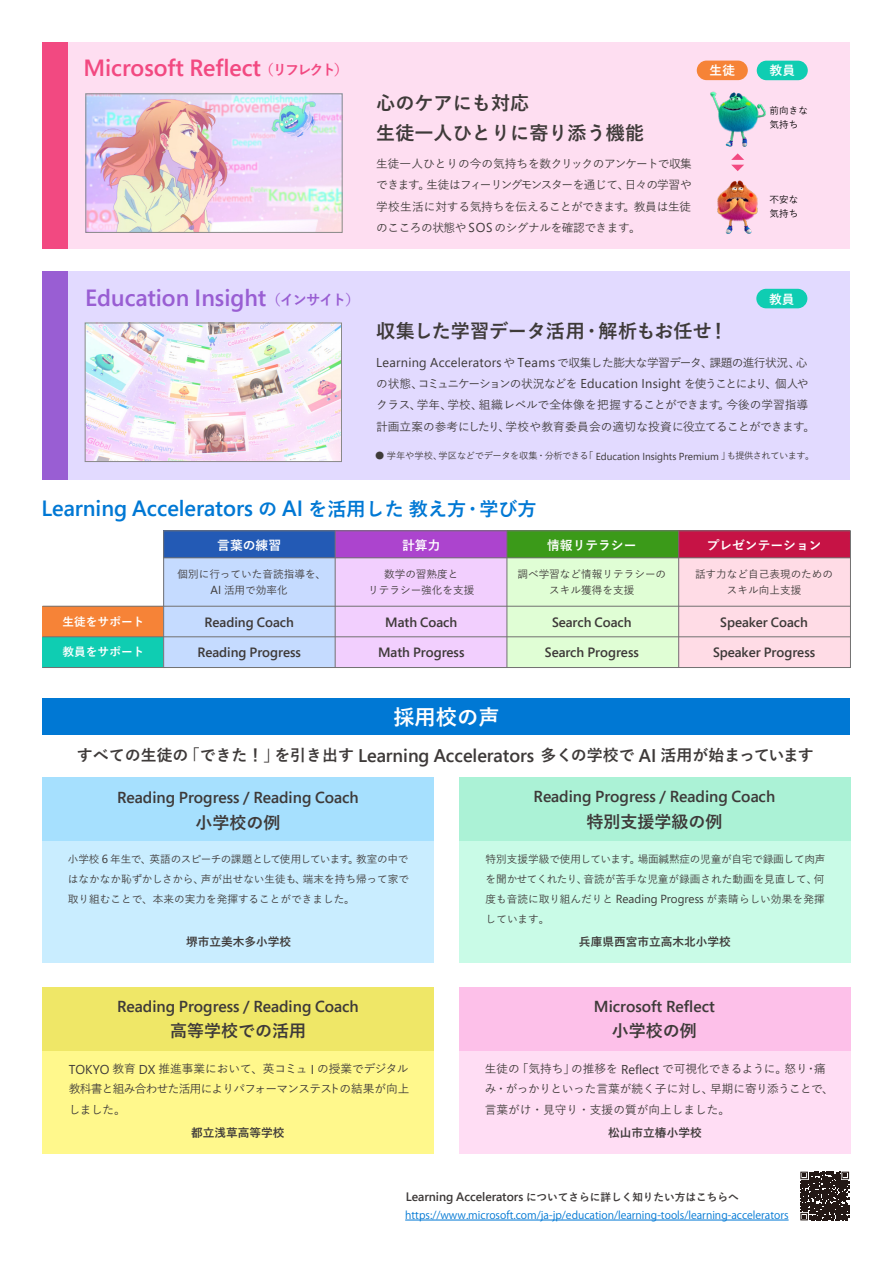
<style>
.page{position:relative;width:893px;height:1263px;background:#fff}
.page>*{position:absolute;margin:0;border:0;box-sizing:border-box;transform-origin:0 0}
.t1{font:600 23.4px "Segoe Pro Display";color:#f24981}
.t2{font:600 23.4px "Segoe Pro Display";color:#995ed3}
.t3{font:600 22.05px "Segoe Pro Display";color:#0078d4}
.t4{font:700 21.3px "Yu Go";color:#fff}
.t5{font:700 19.2px/29.7px "Yu Go";color:#3e3a39}
.t6{font:700 16.95px "Yu Go";color:#3e3a39}
.t7{font:600 15.9px "Segoe Pro Display";color:#3e3a39}
.t8{font:700 15.9px "Yu Go";color:#3e3a39}
.t9{font:600 13.5px "Segoe Pro Display";color:#3e3a39}
.t10{font:12.9px "Segoe Pro";letter-spacing:.02em;color:#3e3a39}
.t11{font:700 12.75px "Yu Go";color:#fff}
.t12{font:600 12.15px "Segoe Pro Display";color:#3e3a39}
.t13{font:500 11.7px/21.3px "Yu Go";letter-spacing:-.04em;color:#3e3a39;text-align:justify}
.t14{font:500 11.7px/21.3px "Yu Go";letter-spacing:-.02em;color:#3e3a39}
.t15{font:500 11.7px/20.2px "Yu Go";color:#3e3a39}
.t16{font:700 11.7px "Yu Go";color:#3e3a39}
.t17{font:700 11.7px "Yu Go";color:#fff}
.t18{font:500 10.65px/20.2px "Yu Go";color:#3e3a39;text-align:center}
.t19{font:10.65px "Koz Go Pr 6 N";color:#0078d4}
.t20{font:500 9.6px/13.8px "Yu Go";color:#000}
.t21{font:500 9.3px "Yu Go";letter-spacing:-.04em;color:#3e3a39}
.s1{font-family:"Yu Go";font-weight:700;font-size:14.25px}
.s2{font-family:"Segoe Pro";font-weight:400;font-size:12.9px}
.s3{font-family:"Yu Go";font-weight:500;font-size:11.7px}
.s4{font-family:"Segoe Pro";font-weight:400;font-size:10.2px}
.s5{font-family:"Yu Go";font-weight:700;font-size:19.2px}
.s6{font-family:"Segoe Pro";font-weight:400;font-size:11.7px}
.s7{font-family:"Segoe Pro Display";font-weight:600;font-size:18.3px}
.s8{font-family:"Yu Go";font-weight:700;font-size:10.65px}
</style>
<div class="page">
<div style="left:43px;top:777px;width:391px;height:185px;background:#c9edff"></div>
<div style="left:459px;top:777px;width:391px;height:185px;background:#c9fbe7"></div>
<div style="left:43px;top:987px;width:391px;height:166px;background:#fff88c"></div>
<div style="left:459px;top:987px;width:391px;height:166px;background:#ffddf4"></div>
<div style="left:43px;top:777px;width:391px;height:64px;background:#a6e0fe"></div>
<div style="left:459px;top:777px;width:391px;height:64px;background:#abf2d6"></div>
<div style="left:43px;top:987px;width:391px;height:64px;background:#efe767"></div>
<div style="left:459px;top:987px;width:391px;height:64px;background:#fdc0e9"></div>
<div style="left:43px;top:606px;width:121px;height:31px;background:#f68337"></div>
<div style="left:43px;top:637px;width:121px;height:31px;background:#0fcdb2"></div>
<div style="left:164px;top:531px;width:171px;height:27px;background:#235ab5"></div>
<div style="left:335px;top:531px;width:172px;height:27px;background:#ac44ce"></div>
<div style="left:507px;top:531px;width:171px;height:27px;background:#3b9a19"></div>
<div style="left:679px;top:531px;width:171px;height:27px;background:#c61345"></div>
<div style="left:164px;top:558px;width:171px;height:109px;background:#c5dbff"></div>
<div style="left:335px;top:558px;width:172px;height:109px;background:#f2cffe"></div>
<div style="left:507px;top:558px;width:171px;height:109px;background:#e0fed5"></div>
<div style="left:679px;top:558px;width:171px;height:109px;background:#ffdce6"></div>
<div style="left:43px;top:42px;width:807px;height:207px;background:#fedef1"></div>
<div style="left:43px;top:271px;width:807px;height:208px;background:#e2daff"></div>
<div style="left:43px;top:42px;width:25px;height:207px;background:#f24981"></div>
<div style="left:43px;top:271px;width:25px;height:208px;background:#995ed3"></div>
<div style="left:697px;top:61px;width:51px;height:19px;background:#f68337;border-radius:10px"></div>
<div style="left:756px;top:289px;width:51px;height:19px;background:#0fcdb2;border-radius:10px"></div>
<div style="left:757px;top:61px;width:51px;height:19px;background:#0fcdb2;border-radius:10px"></div>
<img style="left:87px;top:325px;width:253px;height:135px">
<div style="left:85px;top:323px;width:257px;height:139px;border:1px solid #898989"></div>
<img style="left:88px;top:96px;width:252px;height:135px">
<div style="left:86px;top:94px;width:256px;height:139px;border:1px solid #898989"></div>
<img style="left:710px;top:91px;width:56px;height:56px">
<img style="left:717px;top:180px;width:41px;height:54px">
<svg style="left:731px;top:153px;width:13px;height:18px"></svg>
<div style="left:163px;top:531px;width:688px;height:137px;border:1px solid #727171"></div>
<hr style="left:678px;top:531px;width:1px;height:137px;background:#727171">
<hr style="left:507px;top:531px;width:1px;height:137px;background:#727171">
<hr style="left:335px;top:531px;width:1px;height:137px;background:#727171">
<hr style="left:163px;top:558px;width:687px;height:1px;background:#727171">
<hr style="left:43px;top:606px;width:807px;height:1px;background:#727171">
<hr style="left:43px;top:636px;width:807px;height:1px;background:#727171">
<hr style="left:43px;top:667px;width:121px;height:1px;background:#727171">
<div style="left:43px;top:697px;width:807px;height:37px;background:#0078d4"></div>
<hr style="left:405px;top:1220px;width:384px;height:1px;background:#0078d4">
<svg style="left:800px;top:1172px;width:49px;height:48px;background:#413835"></svg>
<h1 class="t1" style="left:83px;top:52px;width:266px">Microsoft Reflect <span class="s1">（リフレクト）</span></h1>
<h1 class="t2" style="left:85px;top:282px;width:276px">Education Insight<span class="s1">（インサイト）</span></h1>
<h3 class="t5" style="left:376px;top:88px;width:269px">心のケアにも対応<br>生徒一人ひとりに寄り添う機能</h3>
<p class="t13" style="left:376px;top:152px;width:317px">生徒一人ひとりの今の気持ちを数クリックのアンケートで収集できます。生徒はフィーリングモンスターを通じて、日々の学習や学校生活に対する気持ちを伝えることができます。教員は生徒のこころの状態や <span class="s2">SOS</span> のシグナルを確認できます。</p>
<p class="t11" style="left:710px;top:63px;width:27px">生徒</p>
<p class="t11" style="left:770px;top:64px;width:27px">教員</p>
<p class="t20" style="left:770px;top:103px;width:40px">前向きな気持ち</p>
<p class="t20" style="left:770px;top:192px;width:30px">不安な気持ち</p>
<p class="t11" style="left:769px;top:292px;width:27px">教員</p>
<h3 class="t5" style="left:376px;top:317px;width:353px">収集した学習データ活用・解析もお任せ！</h3>
<p class="t10" style="left:376px;top:354px;width:433px">Learning Accelerators <span class="s3">や</span> Teams <span class="s3">で収集した膨大な学習データ、課題の進行状況、心</span></p>
<p class="t14" style="left:376px;top:372px;width:440px">の状態、コミュニケーションの状況などを <span class="s2">Education Insight</span> を使うことにより、個人やクラス、学年、学校、組織レベルで全体像を把握することができます。今後の学習指導計画立案の参考にしたり、学校や教育委員会の適切な投資に役立てることができます。</p>
<p class="t21" style="left:375px;top:447px;width:441px">● 学年や学校、学区などでデータを収集・分析できる「 <span class="s4">Education Insights Premium</span> 」も提供されています。</p>
<h2 class="t3" style="left:42px;top:493px;width:497px">Learning Accelerators <span class="s5">の</span> AI <span class="s5">を活用した教え方・学び方</span></h2>
<p class="t11" style="left:217px;top:538px;width:65px">言葉の練習</p>
<p class="t11" style="left:402px;top:538px;width:40px">計算力</p>
<p class="t11" style="left:547px;top:538px;width:91px">情報リテラシー</p>
<p class="t11" style="left:707px;top:538px;width:116px">プレゼンテーション</p>
<p class="t17" style="left:63px;top:615px;width:83px">生徒をサポート</p>
<p class="t17" style="left:63px;top:645px;width:83px">教員をサポート</p>
<p class="t18" style="left:177px;top:565px;width:150px;line-height:15.9px">個別に行っていた音読指導を、<br><span class="s6">AI</span> 活用で効率化</p>
<p class="t9" style="left:205px;top:613px;width:91px">Reading Coach</p>
<p class="t18" style="left:368px;top:565px;width:108px;line-height:15.9px">数学の習熟度と<br>リテラシー強化を支援</p>
<p class="t18" style="left:517px;top:565px;width:150px;line-height:15.9px">調べ学習など情報リテラシーのスキル獲得を支援</p>
<p class="t18" style="left:695px;top:565px;width:140px;line-height:15.9px">話す力など自己表現のためのスキル向上支援</p>
<p class="t9" style="left:385px;top:613px;width:73px">Math Coach</p>
<p class="t9" style="left:552px;top:613px;width:81px">Search Coach</p>
<p class="t9" style="left:720px;top:613px;width:89px">Speaker Coach</p>
<p class="t9" style="left:197px;top:643px;width:105px">Reading Progress</p>
<p class="t9" style="left:378px;top:643px;width:88px">Math Progress</p>
<p class="t9" style="left:545px;top:643px;width:95px">Search Progress</p>
<p class="t9" style="left:713px;top:643px;width:104px">Speaker Progress</p>
<h3 class="t4" style="left:393px;top:705px;width:108px">採用校の声</h3>
<h3 class="t8" style="left:77px;top:746px;width:738px">すべての生徒の「できた！」を引き出す <span class="s7">Learning Accelerators</span> 多くの学校で <span class="s7">AI</span> 活用が始まっています</h3>
<h3 class="t7" style="left:117px;top:787px;width:243px">Reading Progress / Reading Coach</h3>
<h3 class="t6" style="left:196px;top:813px;width:87px">小学校の例</h3>
<h3 class="t7" style="left:533px;top:785px;width:243px">Reading Progress / Reading Coach</h3>
<h3 class="t6" style="left:586px;top:812px;width:138px">特別支援学級の例</h3>
<p class="t18" style="left:68px;top:847px;width:343px;text-align:justify">小学校 <span class="s6">6</span> 年生で、英語のスピーチの課題として使用しています。教室の中ではなかなか恥ずかしさから、声が出せない生徒も、端末を持ち帰って家で取り組むことで、本来の実力を発揮することができました。</p>
<p class="t18" style="left:486px;top:847px;width:341px;text-align:justify">特別支援学級で使用しています。場面緘黙症の児童が自宅で録画して肉声を聞かせてくれたり、音読が苦手な児童が録画された動画を見直して、何度も音読に取り組んだりと <span class="s6">Reading Progress</span> が素晴らしい効果を発揮しています。</p>
<p class="t16" style="left:186px;top:935px;width:107px">堺市立美木多小学校</p>
<p class="t16" style="left:579px;top:935px;width:154px">兵庫県西宮市立高木北小学校</p>
<h3 class="t7" style="left:117px;top:995px;width:243px">Reading Progress / Reading Coach</h3>
<h3 class="t6" style="left:170px;top:1022px;width:138px">高等学校での活用</h3>
<h3 class="t7" style="left:594px;top:995px;width:122px">Microsoft Reflect</h3>
<h3 class="t6" style="left:612px;top:1022px;width:87px">小学校の例</h3>
<p class="t13" style="left:69px;top:1057px;width:342px;line-height:20.2px"><span class="s2">TOKYO</span> 教育 <span class="s2">DX</span> 推進事業において、英コミュ <span class="s2">I</span> の授業でデジタル教科書と組み合わせた活用によりパフォーマンステストの結果が向上しました。</p>
<p class="t16" style="left:191px;top:1126px;width:95px">都立浅草高等学校</p>
<p class="t15" style="left:485px;top:1057px;width:351px">生徒の「気持ち」の推移を <span class="s2">Reflect</span> で可視化できるように。怒り・痛み・がっかりといった言葉が続く子に対し、早期に寄り添うことで、言葉がけ・見守り・支援の質が向上しました。</p>
<p class="t16" style="left:608px;top:1126px;width:95px">松山市立椿小学校</p>
<p class="t12" style="left:406px;top:1189px;width:334px">Learning Accelerators <span class="s8">についてさらに詳しく知りたい方はこちらへ</span></p>
<p class="t19" style="left:405px;top:1209px;width:385px">https://www.microsoft.com/ja-jp/education/learning-tools/learning-accelerators</p>
</div>
